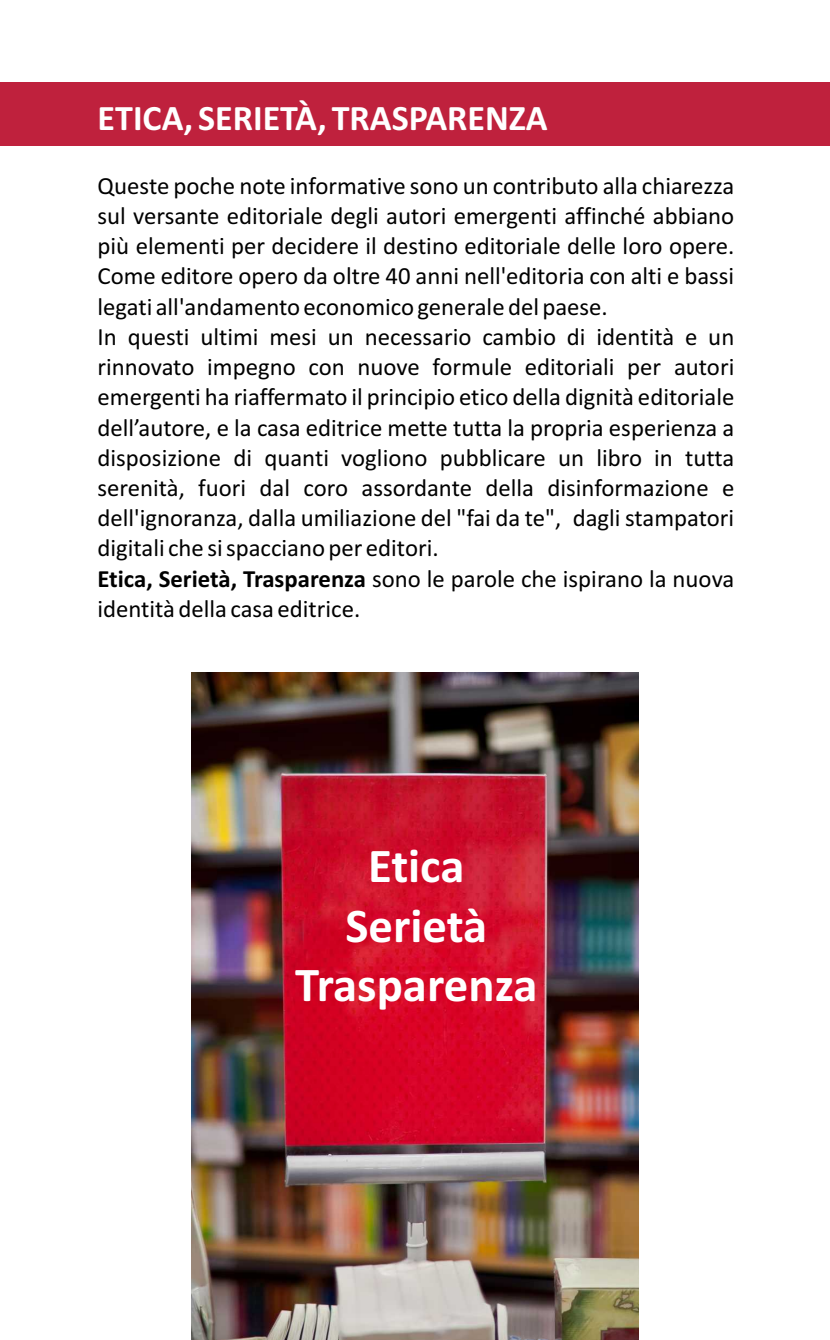
<style>
.page{position:relative;width:830px;height:1340px;background:#fff}
.page>*{position:absolute;margin:0;border:0;box-sizing:border-box;transform-origin:0 0}
.t1{font:700 48.82px/59.6px "Calibri";color:#fff;text-align:center}
.t2{font:700 36px "Calibri";color:#fff}
.t3{font:24.75px/30.2px "Calibri";color:#000}
.s1{font-weight:700}
</style>
<div class="page">
<img style="left:191px;top:673px;width:447px;height:666px">
<div style="left:0;top:83px;width:829px;height:63px;background:#bf213d"></div>
<h2 class="t2" style="left:97px;top:103px;width:451px">ETICA, SERIETÀ, TRASPARENZA</h2>
<p class="t3" style="left:97px;top:172px;width:638px">Queste poche note informative sono un contributo alla chiarezza sul versante editoriale degli autori emergenti affinché abbiano più elementi per decidere il destino editoriale delle loro opere.<br>Come editore opero da oltre 40 anni nell'editoria con alti e bassi legati all'andamento economico generale del paese.<br>In questi ultimi mesi un necessario cambio di identità e un rinnovato impegno con nuove formule editoriali per autori emergenti ha riaffermato il principio etico della dignità editoriale dell’autore, e la casa editrice mette tutta la propria esperienza a disposizione di quanti vogliono pubblicare un libro in tutta serenità, fuori dal coro assordante della disinformazione e dell'ignoranza, dalla umiliazione del "fai da te", dagli stampatori digitali che si spacciano per editori.<br><span class="s1">Etica, Serietà, Trasparenza</span> sono le parole che ispirano la nuova identità della casa editrice.</p>
<h1 class="t1" style="left:295px;top:840px;width:244px">Etica<br>Serietà<br>Trasparenza</h1>
</div>
